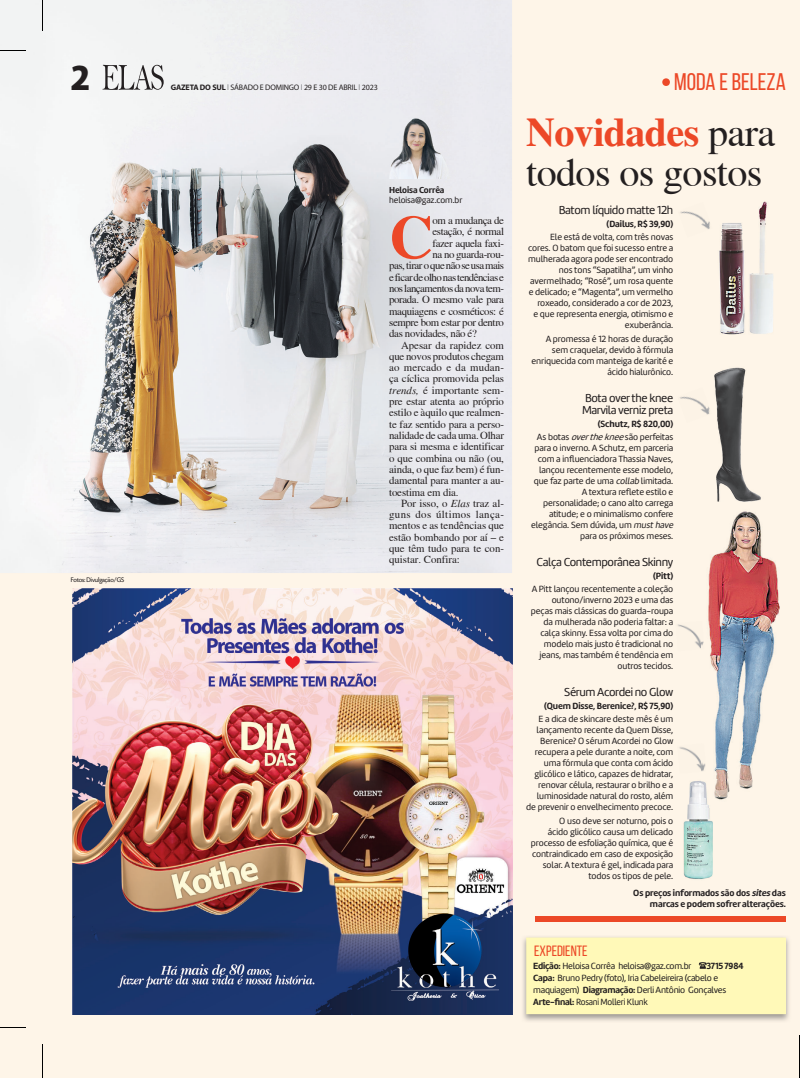
<style>
.page{position:relative;width:800px;height:1078px;background:#fff}
.page>*{position:absolute;margin:0;border:0;box-sizing:border-box;transform-origin:0 0}
.t1{font:700 60.9px "Tribune";color:#ec4827}
.t2{font:40px/40px "Tribune";letter-spacing:-.015em;color:#231f20}
.t3{font:900 36px "Amelia";color:#231f20}
.t4{font:24px "Bebas Neue";color:#ec4827}
.t5{font:14.9px "Bebas Neue";color:#ec4827}
.t6{font:12px/12px "Amelia";letter-spacing:-.03em;color:#231f20}
.t7{font:10.8px "Tribune";letter-spacing:-.01em;color:#231f20}
.t8{font:10.8px "Tribune";letter-spacing:-.03em;color:#231f20}
.t9{font:10.8px "Tribune";letter-spacing:-.05em;color:#231f20}
.t10{font:10.8px "Tribune";letter-spacing:-.045em;color:#231f20}
.t11{font:10.8px "Tribune";letter-spacing:.035em;color:#231f20}
.t12{font:10.8px "Tribune";letter-spacing:.015em;color:#231f20}
.t13{font:9.3px/11px "Amelia";letter-spacing:-.01em;color:#231f20;text-align:right}
.t14{font:700 9.3px/13.1px "Amelia";letter-spacing:-.01em;color:#231f20;text-align:right}
.t15{font:9px/10px "Amelia";letter-spacing:-.01em;color:#231f20}
.t16{font:8px "Myriad";letter-spacing:-.02em;color:#231f20}
.t17{font:7px "Today SHOP";letter-spacing:-.01em;color:#231f20}
.s1{font-weight:700}
.s2{color:#808285}
.s3{font-style:italic}
.s4{font-weight:700;color:#ec4827}
.s5{font-weight:400}
</style>
<div class="page">
<div style="left:0;top:0;width:799px;height:1077px;background:#fef5e8"></div>
<img style="left:0;top:0;width:512px;height:573px">
<svg style="left:102px;top:65px;width:62px;height:25px"></svg>
<div style="left:534px;top:916px;width:251px;height:5px;background:#ec4827"></div>
<div style="left:662px;top:78px;width:7px;height:8px;background:#ec4827;border-radius:50%"></div>
<hr style="left:42px;top:0;width:1px;height:31px;background:#000">
<hr style="left:799px;top:1035px;width:1px;height:42px;background:#000">
<svg style="left:0;top:50px;width:26px;height:1px"></svg>
<hr style="left:42px;top:1044px;width:1px;height:33px;background:#000">
<svg style="left:0;top:1027px;width:26px;height:1px"></svg>
<img style="left:523px;top:937px;width:266px;height:84px">
<div style="left:526px;top:937px;width:259px;height:76px;background:#fff9b8"></div>
<img style="left:719px;top:201px;width:54px;height:134px">
<img style="left:714px;top:367px;width:47px;height:135px">
<img style="left:708px;top:511px;width:71px;height:289px">
<img style="left:683px;top:781px;width:30px;height:98px">
<img style="left:701px;top:779px;width:17px;height:27px">
<img style="left:385px;top:115px;width:68px;height:63px">
<img style="left:680px;top:211px;width:30px;height:18px">
<img style="left:677px;top:624px;width:24px;height:25px">
<img style="left:701px;top:641px;width:3px;height:5px">
<img style="left:679px;top:396px;width:23px;height:15px">
<img style="left:702px;top:403px;width:8px;height:12px">
<img style="left:679px;top:747px;width:22px;height:23px">
<img style="left:701px;top:762px;width:5px;height:9px">
<img style="left:72px;top:588px;width:440px;height:425px">
<p class="t3" style="left:71px;top:64px;width:20px">2</p>
<p class="t17" style="left:71px;top:577px;width:55px">Fotos: Divulgação/GS</p>
<p class="t16" style="left:171px;top:84px;width:208px"><span class="s1">GAZETA DO SUL</span> <span class="s2">l</span> SÁBADO E DOMINGO <span class="s2">l</span> 29 E 30 DE ABRIL <span class="s2">l</span> 2023</p>
<p class="t15" style="left:389px;top:185px;width:75px"><span class="s1">Heloisa Corrêa </span>heloisa@gaz.com.br</p>
<p class="t1" style="left:389px;top:200px;width:46px">C</p>
<p class="t8" style="left:432px;top:214px;width:73px">om a mudança de</p>
<p class="t8" style="left:432px;top:225px;width:73px">estação, é normal</p>
<p class="t8" style="left:432px;top:236px;width:73px">fazer aquela faxi-</p>
<p class="t8" style="left:432px;top:248px;width:73px">na no guarda-rou-</p>
<p class="t9" style="left:389px;top:259px;width:116px">pas, tirar o que não se usa mais</p>
<p class="t9" style="left:389px;top:270px;width:116px">e ficar de olho nas tendências e</p>
<p class="t10" style="left:389px;top:282px;width:116px">nos lançamentos da nova tem-</p>
<p class="t8" style="left:389px;top:293px;width:116px">porada. O mesmo vale para</p>
<p class="t8" style="left:389px;top:304px;width:116px">maquiagens e cosméticos: é</p>
<p class="t8" style="left:389px;top:316px;width:116px">sempre bom estar por dentro</p>
<p class="t8" style="left:389px;top:327px;width:89px">das novidades, não é?</p>
<p class="t7" style="left:401px;top:338px;width:104px">Apesar da rapidez com</p>
<p class="t7" style="left:389px;top:349px;width:116px">que novos produtos chegam</p>
<p class="t12" style="left:389px;top:361px;width:116px">ao mercado e da mudan-</p>
<p class="t7" style="left:389px;top:372px;width:116px">ça cíclica promovida pelas</p>
<p class="t7" style="left:389px;top:383px;width:116px"><span class="s3">trends,</span> é importante sem-</p>
<p class="t7" style="left:389px;top:395px;width:116px">pre estar atenta ao próprio</p>
<p class="t7" style="left:389px;top:406px;width:116px">estilo e àquilo que realmen-</p>
<p class="t7" style="left:389px;top:417px;width:116px">te faz sentido para a perso-</p>
<p class="t7" style="left:389px;top:429px;width:116px">nalidade de cada uma. Olhar</p>
<p class="t7" style="left:389px;top:440px;width:116px">para si mesma e identificar</p>
<p class="t7" style="left:389px;top:451px;width:116px">o que combina ou não (ou,</p>
<p class="t7" style="left:389px;top:462px;width:116px">ainda, o que faz bem) é fun-</p>
<p class="t7" style="left:389px;top:474px;width:116px">damental para manter a au-</p>
<p class="t7" style="left:389px;top:485px;width:71px">toestima em dia.</p>
<p class="t7" style="left:401px;top:496px;width:104px">Por isso, o <span class="s3">Elas</span> traz al-</p>
<p class="t11" style="left:389px;top:508px;width:116px">guns dos últimos lança-</p>
<p class="t7" style="left:389px;top:519px;width:116px">mentos e as tendências que</p>
<p class="t7" style="left:389px;top:530px;width:116px">estão bombando por aí – e</p>
<p class="t7" style="left:389px;top:542px;width:116px">que têm tudo para te con-</p>
<p class="t7" style="left:389px;top:553px;width:72px">quistar. Confira:</p>
<p class="t4" style="left:674px;top:67px;width:113px">MODA E BELEZA</p>
<p class="t2" style="left:526px;top:111px;width:250px"><span class="s4">Novidades</span> para todos os gostos</p>
<p class="t6" style="left:558px;top:205px;width:116px">Batom líquido matte 12h</p>
<p class="t13" style="left:550px;top:218px;width:125px;line-height:13.1px"><span class="s1">(Dailus, R$ 39,90)<br></span>Ele está de volta, com três novas</p>
<p class="t13" style="left:528px;top:243px;width:147px">cores. O batom que foi sucesso entre a mulherada agora pode ser encontrado nos tons “Sapatilha”, um vinho avermelhado; “Rosé”, um rosa quente e delicado; e “Magenta”, um vermelho roxeado, considerado a cor de 2023,<br>e que representa energia, otimismo e exuberância.</p>
<p class="t13" style="left:531px;top:334px;width:143px">A promessa é 12 horas de duração sem craquelar, devido à fórmula enriquecida com manteiga de karité e ácido hialurônico.</p>
<p class="t6" style="left:582px;top:393px;width:93px">Bota over the knee<br>Marvila verniz preta</p>
<p class="t13" style="left:537px;top:418px;width:138px;line-height:13.1px"><span class="s1">(Schutz, R$ 820,00)<br></span>As botas <span class="s3">overtheknee</span>são perfeitas</p>
<p class="t13" style="left:531px;top:443px;width:145px">para o inverno. A Schutz, em parceria com a influenciadora Thassia Naves, lançou recentemente esse modelo, que faz parte de uma <span class="s3">collab</span> limitada.<br>A textura reflete estilo e personalidade; o cano alto carrega atitude; e o minimalismo confere elegância. Sem dúvida, um <span class="s3">must have </span>para os próximos meses.</p>
<p class="t6" style="left:536px;top:556px;width:138px">Calça Contemporânea Skinny</p>
<p class="t13" style="left:531px;top:569px;width:143px;line-height:13.1px"><span class="s1">(Pitt)<br></span>A Pitt lançou recentemente a coleção</p>
<p class="t13" style="left:531px;top:595px;width:144px">outono/inverno 2023 e uma das peças mais clássicas do guarda-roupa da mulherada não poderia faltar: a calça skinny. Essa volta por cima do modelo mais justo é tradicional no jeans, mas também é tendência em outros tecidos.</p>
<p class="t6" style="left:564px;top:687px;width:111px">Sérum Acordei no Glow</p>
<p class="t14" style="left:538px;top:700px;width:136px">(Quem Disse, Berenice?, R$ 75,90)<br><span class="s5">E a dica de skincare deste mês é um</span></p>
<p class="t13" style="left:526px;top:725px;width:149px">lançamento recente da Quem Disse, Berenice? O sérum Acordei no Glow recupera a pele durante a noite, com uma fórmula que conta com ácido glicólico e lático, capazes de hidratar, renovar célula, restaurar o brilho e a luminosidade natural do rosto, além de prevenir o envelhecimento precoce.</p>
<p class="t13" style="left:530px;top:815px;width:144px">O uso deve ser noturno, pois o<br>ácido glicólico causa um delicado processo de esfoliação química, que é contraindicado em caso de exposição solar. A textura é gel, indicada para todos os tipos de pele.</p>
<p class="t14" style="left:633px;top:888px;width:154px;line-height:11px">Os preços informados são dos <span class="s3">sites</span> das marcas e podem sofrer alterações.</p>
<p class="t5" style="left:534px;top:941px;width:55px">EXPEDIENTE</p>
<p class="t13" style="left:533px;top:960px;width:159px"><span class="s1">Edição:</span> Heloisa Corrêa heloisa@gaz.com.br</p>
<p class="t13" style="left:533px;top:960px;width:212px;line-height:12px;text-align:left;text-indent:173px"><span class="s1">3715 7984<br>Capa:</span> Bruno Pedry (foto), Iria Cabeleireira (cabelo e maquiagem) <span class="s1">Diagramação:</span> Derli Antônio Gonçalves <span class="s1">Arte-final:</span> Rosani Molleri Klunk</p>
</div>
